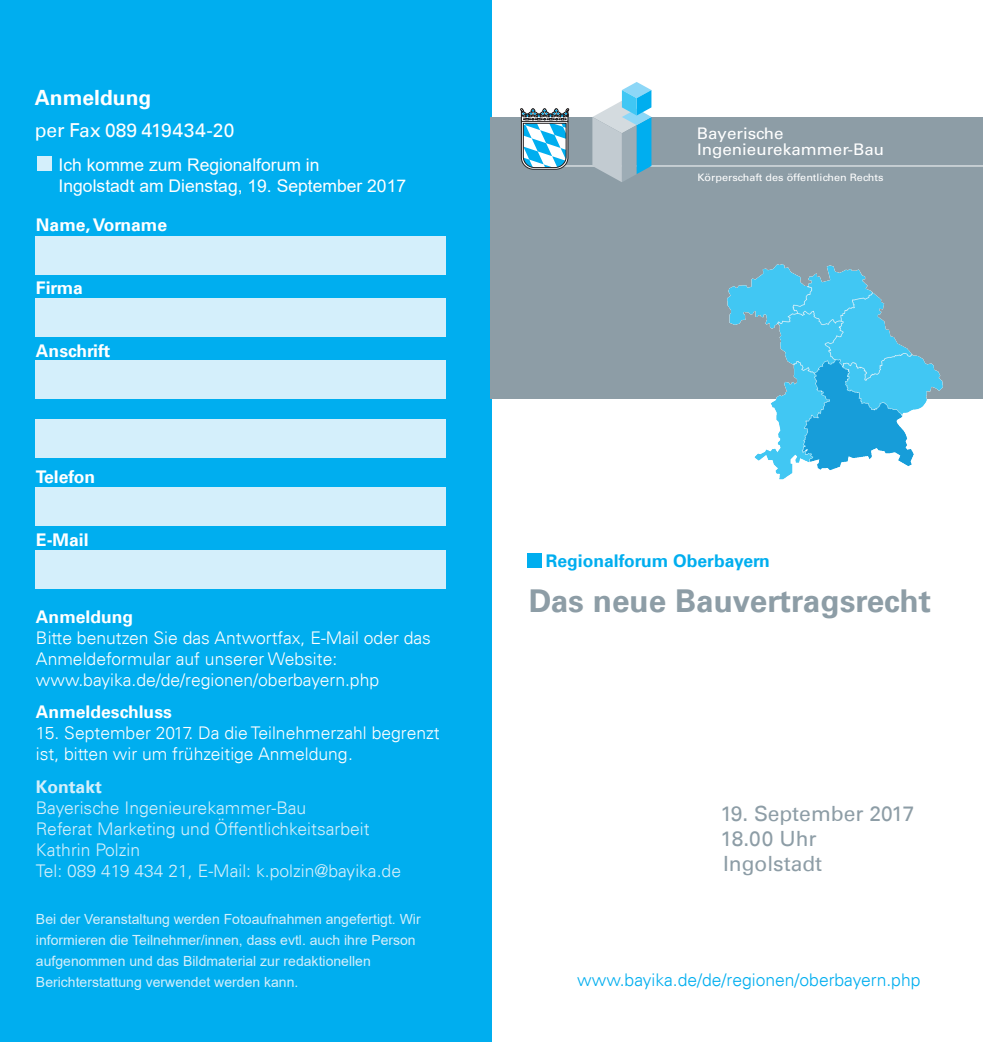
<style>
.page{position:relative;width:983px;height:1042px;background:#fff}
.page>*{position:absolute;margin:0;border:0;box-sizing:border-box;transform-origin:0 0}
.t1{font:700 31.5px "Univers";color:#8d9da6}
.t2{font:21px/24.8px "Univers";color:#8d9da6}
.t3{font:700 21px "Univers";color:#fff}
.t4{font:19.25px "Univers LT";color:#fff}
.t5{font:300 17.5px/21px "Univers";color:#fff}
.t6{font:300 17.5px/21px "Univers";color:#d4effb}
.t7{font:17.5px/21px "Arial";color:#fff}
.t8{font:700 17.5px "Univers";color:#fff}
.t9{font:300 17.5px "Univers";color:#00aeef}
.t10{font:700 17.5px "Univers";color:#00aeef}
.t11{font:700 17.5px "Univers";color:#d4effb}
.t12{font:15.92px/15.9px "Univers LT Std";color:#fff;scale:1.06 1}
.t13{font:14px/21px "Arial";color:#d4effb}
.t14{font:10.15px "Univers LT Std";color:#fff;scale:1.06 1}
</style>
<div class="page">
<div style="left:0;top:0;width:491px;height:1042px;background:#00aeef"></div>
<div style="left:38px;top:156px;width:14px;height:15px;background:#d4effb"></div>
<div style="left:490px;top:117px;width:492px;height:281px;background:#8d9da6"></div>
<hr style="left:556px;top:166px;width:426px;height:1px;background:#fff">
<svg style="left:520px;top:108px;width:49px;height:62px;background:#7db1c5"></svg>
<svg style="left:592px;top:82px;width:59px;height:100px"></svg>
<img style="left:717px;top:264px;width:254px;height:216px">
<div style="left:35px;top:236px;width:410px;height:39px;background:#d4effb"></div>
<div style="left:35px;top:298px;width:410px;height:39px;background:#d4effb"></div>
<div style="left:35px;top:360px;width:410px;height:39px;background:#d4effb"></div>
<div style="left:35px;top:419px;width:410px;height:39px;background:#d4effb"></div>
<div style="left:35px;top:487px;width:410px;height:39px;background:#d4effb"></div>
<div style="left:35px;top:550px;width:410px;height:39px;background:#d4effb"></div>
<div style="left:527px;top:553px;width:15px;height:15px;background:#00aeef"></div>
<p class="t3" style="left:35px;top:85px;width:118px">Anmeldung</p>
<p class="t4" style="left:35px;top:118px;width:201px">per Fax 089 419434-20</p>
<p class="t7" style="left:59px;top:154px;width:349px">Ich komme zum Regionalforum in<br>Ingolstadt am Dienstag, 19. September 2017</p>
<p class="t8" style="left:36px;top:215px;width:133px">Name, Vorname</p>
<p class="t8" style="left:36px;top:278px;width:48px">Firma</p>
<p class="t8" style="left:36px;top:341px;width:76px">Anschrift</p>
<p class="t8" style="left:36px;top:467px;width:61px">Telefon</p>
<p class="t8" style="left:36px;top:530px;width:54px">E-Mail</p>
<p class="t8" style="left:36px;top:607px;width:99px">Anmeldung</p>
<p class="t5" style="left:36px;top:627px;width:396px">Bitte benutzen Sie das Antwortfax, E-Mail oder das<br>Anmeldeformular auf unserer Website: www.bayika.de/de/regionen/oberbayern.php</p>
<p class="t8" style="left:36px;top:701px;width:137px">Anmeldeschluss</p>
<p class="t5" style="left:36px;top:722px;width:405px">15. September 2017. Da die Teilnehmerzahl begrenzt ist, bitten wir um frühzeitige Anmeldung.</p>
<p class="t11" style="left:36px;top:777px;width:67px">Kontakt</p>
<p class="t6" style="left:36px;top:797px;width:366px">Bayerische Ingenieurekammer-Bau<br>Referat Marketing und Öffentlichkeitsarbeit Kathrin Polzin<br>Tel: 089 419 434 21, E-Mail: k.polzin@bayika.de</p>
<p class="t13" style="left:36px;top:908px;width:386px">Bei der Veranstaltung werden Fotoaufnahmen angefertigt. Wir informieren die Teilnehmer/innen, dass evtl. auch ihre Person aufgenommen und das Bildmaterial zur redaktionellen Berichterstattung verwendet werden kann.</p>
<p class="t12" style="left:696px;top:125px;width:178px">Bayerische<br>Ingenieurekammer-Bau</p>
<p class="t14" style="left:697px;top:171px;width:177px">Körperschaft des öffentlichen Rechts</p>
<p class="t10" style="left:545px;top:550px;width:226px">Regionalforum Oberbayern</p>
<h1 class="t1" style="left:528px;top:582px;width:403px">Das neue Bauvertragsrecht</h1>
<p class="t2" style="left:720px;top:801px;width:196px">19. September 2017<br>18.00 Uhr<br>Ingolstadt</p>
<p class="t9" style="left:577px;top:969px;width:344px">www.bayika.de/de/regionen/oberbayern.php</p>
</div>
